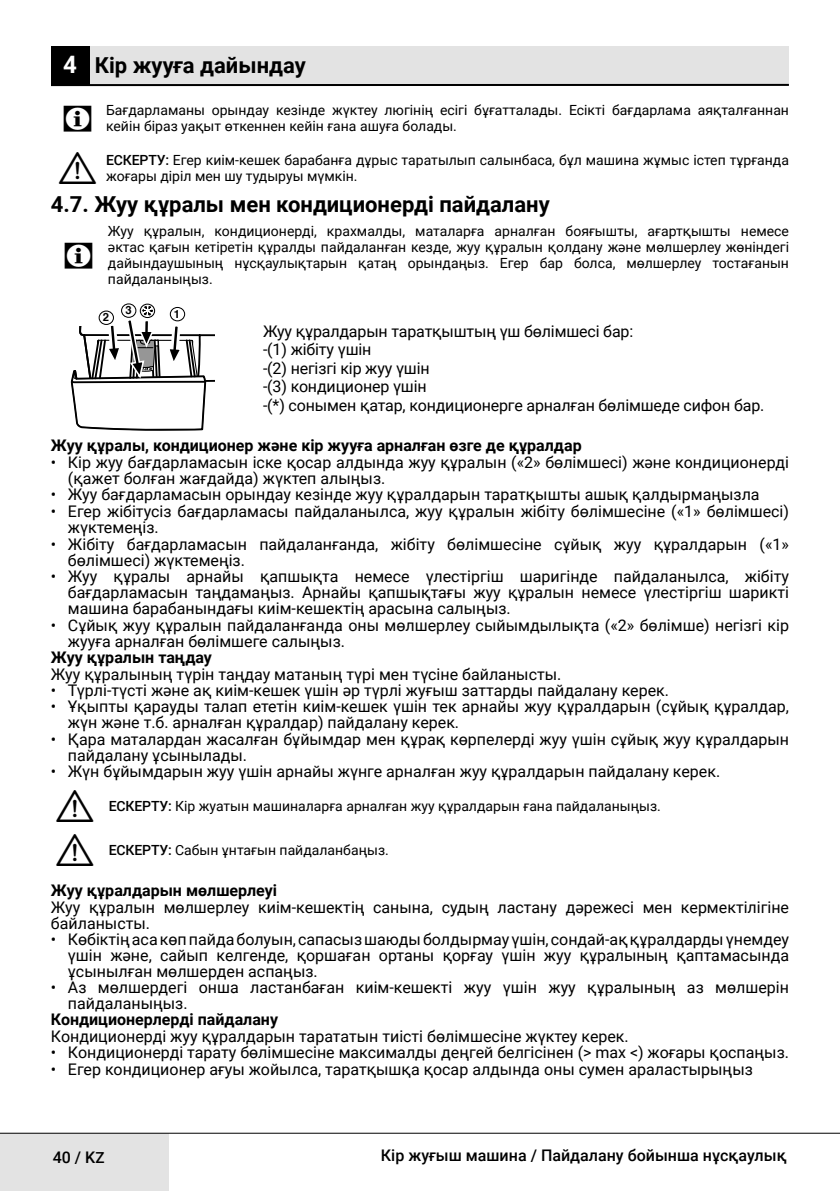
<style>
.page{position:relative;width:840px;height:1191px;background:#fff}
.page>*{position:absolute;margin:0;border:0;box-sizing:border-box;transform-origin:0 0}
.Girintili_Yazi_uyari{font:40px "ZIWARNUN";color:#000}
.t1{font:38px "ZIWARNUN";color:#000;scale:1.05 1}
.Girintili_Yazi{font:700 22px "Roboto";color:#000}
.Girintili_Yazi-2{font:16px/16px "Roboto";color:#000}
.Normal_Yazi{font:16px "Roboto";letter-spacing:-.01em;color:#000}
.Normal_Yazi-2{font:700 16px "Roboto";color:#000}
.t2{font:500 16px "Roboto";color:#000}
.Girintili_Yazi_uyari-2{font:14px/16px "Roboto";color:#000}
.t3{font:700 11.2px "Helvetica";color:#000}
.s1{font-size:24px;color:#fff}
.s2{font-weight:500}
.s3{font-size:15.2px}
</style>
<div class="page">
<div style="left:0;top:1133px;width:168px;height:58px;background:#e3e3e3"></div>
<hr style="left:0;top:1132px;width:839px;height:1px;background:#000">
<div style="left:51px;top:46px;width:39px;height:40px;background:#000"></div>
<div style="left:90px;top:46px;width:698px;height:40px;background:#e3e3e3"></div>
<hr style="left:51px;top:84px;width:737px;height:2px;background:#000">
<svg style="left:70px;top:303px;width:144px;height:128px"></svg>
<h3 class="Girintili_Yazi" style="left:63px;top:50px;width:244px"><span class="s1">4</span> Кір жууға дайындау</h3>
<p class="t1" style="left:61px;top:99px;width:34px">C</p>
<p class="Girintili_Yazi_uyari-2" style="left:106px;top:102px;width:684px">Бағдарламаны орындау кезінде жүктеу люгінің есігі бұғатталады. Есікті бағдарлама аяқталғаннан кейін біраз уақыт өткеннен кейін ғана ашуға болады.</p>
<p class="Girintili_Yazi_uyari" style="left:59px;top:147px;width:40px">A</p>
<p class="Girintili_Yazi_uyari-2" style="left:106px;top:152px;width:684px"><span class="s2">ЕСКЕРТУ:</span> Егер киім-кешек барабанға дұрыс таратылып салынбаса, бұл машина жұмыс істеп тұрғанда жоғары діріл мен шу тудыруы мүмкін.</p>
<p class="Girintili_Yazi" style="left:51px;top:189px;width:500px">4.7. Жуу құралы мен кондиционерді пайдалану</p>
<p class="t1" style="left:62px;top:236px;width:34px">C</p>
<p class="Girintili_Yazi_uyari-2" style="left:108px;top:223px;width:682px;text-align:justify">Жуу құралын, кондиционерді, крахмалды, маталарға арналған бояғышты, ағартқышты немесе әктас қағын кетіретін құралды пайдаланған кезде, жуу құралын қолдану және мөлшерлеу жөніндегі дайындаушының нұсқаулықтарын қатаң орындаңыз. Егер бар болса, мөлшерлеу тостағанын пайдаланыңыз.</p>
<p class="t3" style="left:103px;top:308px;width:8px">2</p>
<p class="t3" style="left:125px;top:301px;width:8px">3</p>
<p class="t3" style="left:174px;top:305px;width:8px">1</p>
<p class="Normal_Yazi" style="left:263px;top:320px;width:371px">Жуу құралдарын таратқыштың үш бөлімшесі бар:</p>
<p class="Normal_Yazi" style="left:263px;top:338px;width:110px">-(1) жібіту үшін</p>
<p class="Normal_Yazi" style="left:263px;top:357px;width:168px">-(2) негізгі кір жуу үшін</p>
<p class="Normal_Yazi" style="left:263px;top:375px;width:165px">-(3) кондиционер үшін</p>
<p class="Normal_Yazi" style="left:263px;top:394px;width:502px">-(*) сонымен қатар, кондиционерге арналған бөлімшеде сифон бар.</p>
<p class="Normal_Yazi-2" style="left:51px;top:434px;width:532px">Жуу құралы, кондиционер және кір жууға арналған өзге де құралдар</p>
<p class="Girintili_Yazi-2" style="left:68px;top:453px;width:722px;text-indent:-17px">• Кір жуу бағдарламасын іске қосар алдында жуу құралын («2» бөлімшесі) және кондиционерді (қажет болған жағдайда) жүктеп алыңыз.</p>
<p class="Girintili_Yazi-2" style="left:51px;top:486px;width:709px">• Жуу бағдарламасын орындау кезінде жуу құралдарын таратқышты ашық қалдырмаңызла</p>
<p class="Girintili_Yazi-2" style="left:68px;top:503px;width:722px;text-indent:-17px">• Егер жібітусіз бағдарламасы пайдаланылса, жуу құралын жібіту бөлімшесіне («1» бөлімшесі) жүктемеңіз.</p>
<p class="Girintili_Yazi-2" style="left:68px;top:535px;width:722px;text-indent:-17px">• Жібіту бағдарламасын пайдаланғанда, жібіту бөлімшесіне сұйық жуу құралдарын («1» бөлімшесі) жүктемеңіз.</p>
<p class="Girintili_Yazi-2" style="left:68px;top:568px;width:722px;text-align:justify;text-indent:-17px">• Жуу құралы арнайы қапшықта немесе үлестіргіш шаригінде пайдаланылса, жібіту бағдарламасын таңдамаңыз. Арнайы қапшықтағы жуу құралын немесе үлестіргіш шарикті машина барабанындағы киім-кешектің арасына салыңыз.</p>
<p class="Girintili_Yazi-2" style="left:68px;top:616px;width:722px;text-indent:-17px">• Сұйық жуу құралын пайдаланғанда оны мөлшерлеу сыйымдылықта («2» бөлімше) негізгі кір жууға арналған бөлімшеге салыңыз.</p>
<p class="Normal_Yazi-2" style="left:51px;top:646px;width:162px">Жуу құралын таңдау</p>
<p class="Girintili_Yazi-2" style="left:51px;top:665px;width:511px">Жуу құралының түрін таңдау матаның түрі мен түсіне байланысты.</p>
<p class="Girintili_Yazi-2" style="left:51px;top:681px;width:619px">• Түрлі-түсті және ақ киім-кешек үшін әр түрлі жуғыш заттарды пайдалану керек.</p>
<p class="Girintili_Yazi-2" style="left:68px;top:697px;width:722px;text-indent:-17px">• Ұқыпты қарауды талап ететін киім-кешек үшін тек арнайы жуу құралдарын (сұйық құралдар, жүн және т.б. арналған құралдар) пайдалану керек.</p>
<p class="Girintili_Yazi-2" style="left:68px;top:730px;width:722px;text-indent:-17px">• Қара маталардан жасалған бұйымдар мен құрақ көрпелерді жуу үшін сұйық жуу құралдарын пайдалану ұсынылады.</p>
<p class="Girintili_Yazi-2" style="left:51px;top:762px;width:670px">• Жүн бұйымдарын жуу үшін арнайы жүнге арналған жуу құралдарын пайдалану керек.</p>
<p class="Girintili_Yazi_uyari" style="left:57px;top:785px;width:40px">A</p>
<p class="Girintili_Yazi_uyari-2" style="left:109px;top:798px;width:553px"><span class="s2">ЕСКЕРТУ:</span> Кір жуатын машиналарға арналған жуу құралдарын ғана пайдаланыңыз.</p>
<p class="Girintili_Yazi_uyari" style="left:57px;top:828px;width:40px">A</p>
<p class="Girintili_Yazi_uyari-2" style="left:109px;top:841px;width:281px"><span class="s2">ЕСКЕРТУ:</span> Сабын ұнтағын пайдаланбаңыз.</p>
<p class="Normal_Yazi-2" style="left:51px;top:879px;width:227px">Жуу құралдарын мөлшерлеуі</p>
<p class="Girintili_Yazi-2" style="left:51px;top:898px;width:739px">Жуу құралын мөлшерлеу киім-кешектің санына, судың ластану дәрежесі мен кермектілігіне байланысты.</p>
<p class="Girintili_Yazi-2" style="left:68px;top:930px;width:722px;text-align:justify;text-indent:-17px">• Көбіктің аса көп пайда болуын, сапасыз шаюды болдырмау үшін, сондай-ақ құралдарды үнемдеу үшін және, сайып келгенде, қоршаған ортаны қорғау үшін жуу құралының қаптамасында ұсынылған мөлшерден аспаңыз.</p>
<p class="Girintili_Yazi-2" style="left:68px;top:978px;width:722px;text-indent:-17px">• Аз мөлшердегі онша ластанбаған киім-кешекті жуу үшін жуу құралының аз мөлшерін пайдаланыңыз.</p>
<p class="Normal_Yazi-2" style="left:51px;top:1008px;width:228px">Кондиционерлерді пайдалану</p>
<p class="Normal_Yazi" style="left:51px;top:1024px;width:579px">Кондиционерді жуу құралдарын тарататын тиісті бөлімшесіне жүктеу керек.</p>
<p class="Girintili_Yazi-2" style="left:51px;top:1043px;width:739px">• Кондиционерді тарату бөлімшесіне максималды деңгей белгісінен (&gt; max &lt;) жоғары қоспаңыз.</p>
<p class="Girintili_Yazi-2" style="left:51px;top:1060px;width:703px">• Егер кондиционер ағуы жойылса, таратқышқа қосар алдында оны сумен араластырыңыз</p>
<p class="t2" style="left:53px;top:1145px;width:53px">40 / K<span class="s3">Z</span></p>
<p class="t2" style="left:381px;top:1144px;width:407px">Кір жуғыш машина / Пайдалану бойынша нұсқаулық</p>
</div>
